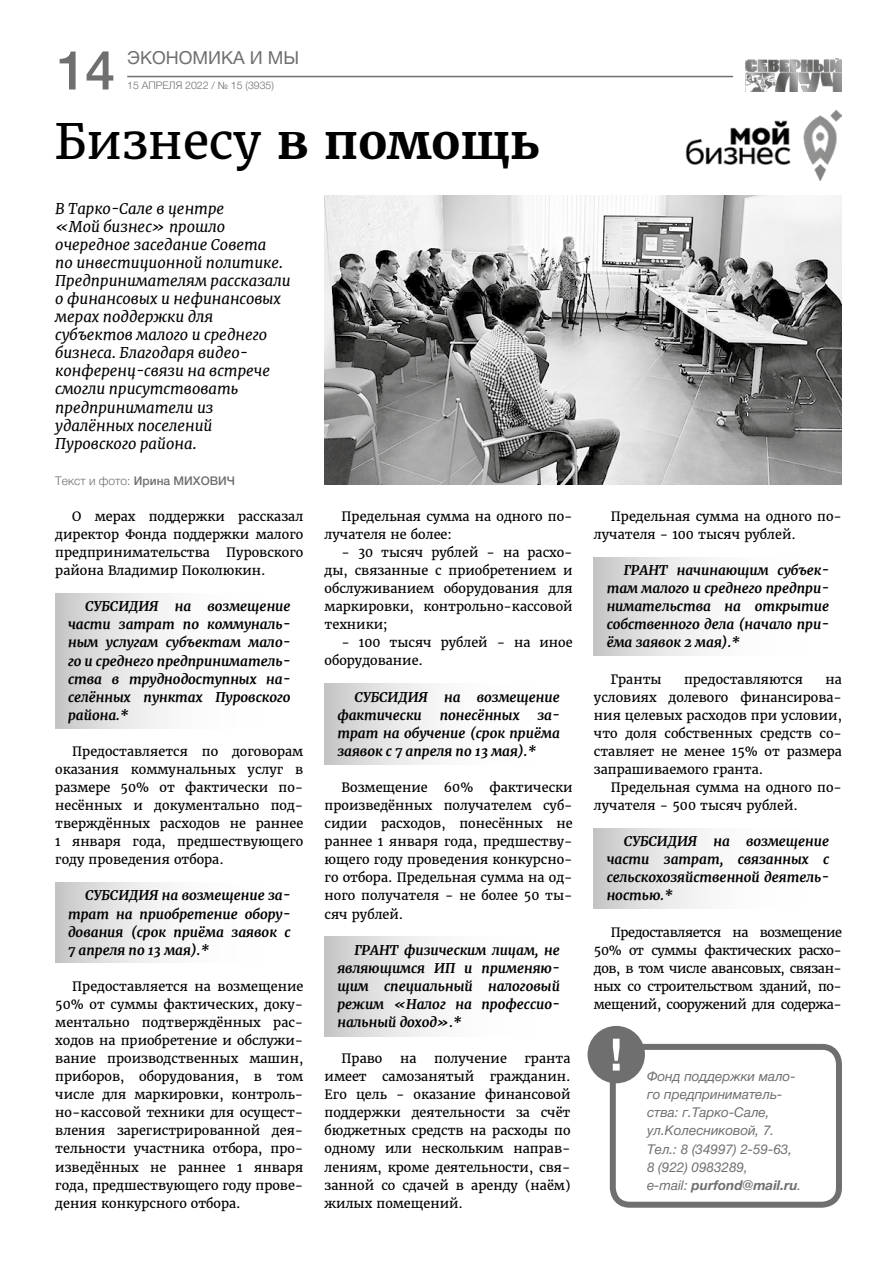
<style>
.page{position:relative;width:893px;height:1263px;background:#fff}
.page>*{position:absolute;margin:0;border:0;box-sizing:border-box;transform-origin:0 0}
.t1{font:500 53.85px "Helvetica Neue Cyr";color:#706f6f}
.t2{font:48px "Merriweather";color:#000}
.t3{font:18px "Helvetica Neue Cyr";color:#706f6f}
.t4{font:italic 15px/18px "Merriweather";color:#000}
.t5{font:italic 700 13.5px/18.1px "Merriweather";color:#000;text-align:justify}
.t6{font:italic 13.5px/18.1px "Helvetica Neue Cyr";color:#706f6f}
.t7{font:12.75px/18px "Merriweather";color:#000;text-align:justify}
.t8{font:300 12px "Helvetica Neue Cyr";color:#706f6f}
.t9{font:500 12px "Helvetica Neue Cyr";color:#706f6f}
.t10{font:300 10.5px "Helvetica Neue Cyr";color:#706f6f}
.s1{font-weight:700}
.s2{font-weight:500}
</style>
<div class="page">
<hr style="left:127px;top:76px;width:606px;height:1px;background:#706f6f">
<img style="left:746px;top:58px;width:96px;height:34px">
<svg style="left:594px;top:828px;width:109px;height:81px"></svg>
<svg style="left:594px;top:557px;width:109px;height:99px"></svg>
<svg style="left:325px;top:936px;width:109px;height:100px"></svg>
<svg style="left:325px;top:684px;width:109px;height:80px"></svg>
<svg style="left:55px;top:882px;width:110px;height:81px"></svg>
<svg style="left:55px;top:593px;width:110px;height:135px"></svg>
<img style="left:325px;top:196px;width:517px;height:289px">
<div style="left:610px;top:1044px;width:232px;height:164px;border:6px solid #706f6f;border-radius:17px"></div>
<div style="left:587px;top:1026px;width:58px;height:57px;background:#706f6f;border-radius:50%"></div>
<svg style="left:613px;top:1039px;width:7px;height:31px"></svg>
<img style="left:685px;top:110px;width:157px;height:70px">
<h1 class="t1" style="left:55px;top:41px;width:61px">14</h1>
<h3 class="t3" style="left:127px;top:48px;width:174px">Экономика и мы</h3>
<p class="t10" style="left:127px;top:80px;width:148px">15 апреля 2022 / № 15 (3935)</p>
<h2 class="t2" style="left:55px;top:112px;width:485px">Бизнесу <span class="s1">в помощь</span></h2>
<p class="t4" style="left:55px;top:199px;width:237px">В Тарко-Сале в центре<br>«Мой бизнес» прошло очередное заседание Совета<br>по инвестиционной политике.<br>Предпринимателям рассказали о финансовых и нефинансовых мерах поддержки для субъектов малого и среднего бизнеса. Благодаря видео&shy;конференц-связи на встрече смогли присутствовать предприниматели из удалённых поселений<br>Пуровского района.</p>
<p class="t8" style="left:55px;top:474px;width:155px">Текст и фото: <span class="s2">Ирина МИХОВИ</span></p>
<p class="t9" style="left:227px;top:474px;width:10px">Ч</p>
<p class="t7" style="left:325px;top:507px;width:250px;text-indent:17px">Предельная сумма на одного по&shy;лучателя не более:</p>
<p class="t7" style="left:325px;top:543px;width:250px;text-indent:17px">- 30 тысяч рублей - на расхо&shy;ды, связанные с приобретением и обслуживанием оборудования для маркировки, контрольно-кассовой техники;</p>
<p class="t7" style="left:325px;top:634px;width:250px;text-indent:17px">- 100 тысяч рублей - на иное оборудование.</p>
<p class="t5" style="left:337px;top:688px;width:224px;text-indent:17px">Субсидия на возмещение фактически</p>
<p class="t7" style="left:55px;top:507px;width:250px;text-indent:17px">О мерах поддержки рассказал директор Фонда поддержки малого предпринимательства</p>
<p class="t7" style="left:55px;top:543px;width:250px;text-indent:171px">Пуровского района Владимир Поколюкин.</p>
<p class="t5" style="left:68px;top:597px;width:224px;text-indent:17px">Субсидия на возмещение части затрат по коммуналь&shy;ным услугам субъектам мало&shy;го и среднего предприниматель&shy;ства в труднодоступных на&shy;селённых пунктах Пуровского района.*</p>
<p class="t7" style="left:55px;top:742px;width:250px;text-indent:17px">Предоставляется по договорам оказания коммунальных услуг в размере 50% от фактически по&shy;несённых и документально под&shy;тверждённых расходов не раннее 1 января года, предшествующего году проведения отбора.</p>
<p class="t5" style="left:68px;top:887px;width:224px;text-indent:17px">Субсидия на возмещение за&shy;трат на приобретение обору&shy;дования (срок приёма заявок с 7 апреля по 13 мая).*</p>
<p class="t7" style="left:55px;top:977px;width:250px;text-indent:17px">Предоставляется на возмещение 50% от суммы фактических, доку&shy;ментально подтверждённых рас&shy;ходов на приобретение и обслужи&shy;вание производственных машин, приборов, оборудования, в том числе для маркировки, контроль&shy;но-кассовой техники для осущест&shy;вления зарегистрированной дея&shy;тельности участника отбора, про&shy;изведённых не раннее 1 января года, предшествующего году прове&shy;дения конкурсного отбора.</p>
<p class="t5" style="left:440px;top:706px;width:81px">понесённых</p>
<p class="t5" style="left:337px;top:706px;width:224px;text-indent:200px">за&shy;трат на обучение (срок приёма заявок с 7 апреля по 13 мая).*</p>
<p class="t7" style="left:342px;top:778px;width:88px">Возмещение</p>
<p class="t7" style="left:444px;top:778px;width:31px">60%</p>
<p class="t7" style="left:325px;top:778px;width:250px;text-indent:165px">фактически произведённых получателем суб&shy;сидии расходов, понесённых не раннее 1 января года, предшеству&shy;ющего году проведения конкурсно&shy;го отбора. Предельная сумма на од&shy;ного получателя - не более 50 ты&shy;сяч рублей.</p>
<p class="t5" style="left:337px;top:941px;width:224px;text-indent:17px">Грант физическим лицам, не являющимся ИП и применяю&shy;щим специальный налоговый режим «Налог на профессио&shy;нальный доход».*</p>
<p class="t7" style="left:342px;top:1049px;width:42px">Право</p>
<p class="t7" style="left:400px;top:1049px;width:18px">на</p>
<p class="t7" style="left:434px;top:1049px;width:74px">получение</p>
<p class="t7" style="left:325px;top:1049px;width:247px;text-indent:200px">гранта имеет самозанятый гражданин.<br>Его цель - оказание финансовой поддержки деятельности за счёт бюджетных средств на расходы по одному или нескольким направ&shy;лениям, кроме деятельности, свя&shy;занной со сдачей в аренду (наём) жилых помещений.</p>
<p class="t7" style="left:594px;top:507px;width:250px;text-indent:17px">Предельная сумма на одного по&shy;лучателя - 100 тысяч рублей.</p>
<p class="t5" style="left:624px;top:561px;width:36px">Грант</p>
<p class="t5" style="left:607px;top:561px;width:224px;text-indent:70px">начинающим субъек&shy;там малого и среднего предпри&shy;нимательства на открытие собственного дела (начало при&shy;ёма заявок 2 мая).*</p>
<p class="t7" style="left:611px;top:670px;width:52px">Гранты</p>
<p class="t7" style="left:684px;top:670px;width:121px">предоставляются</p>
<p class="t7" style="left:594px;top:670px;width:250px;text-indent:232px">на условиях долевого финансирова&shy;ния целевых расходов при условии, что доля собственных средств со&shy;ставляет не менее 15% от размера запрашиваемого гранта.</p>
<p class="t7" style="left:594px;top:778px;width:250px;text-indent:17px">Предельная сумма на одного по&shy;лучателя - 500 тысяч рублей.</p>
<p class="t5" style="left:607px;top:832px;width:224px;text-indent:17px">Субсидия на возмещение части затрат, связанных с сельскохозяйственной деятель&shy;ностью.*</p>
<p class="t7" style="left:594px;top:923px;width:250px;text-indent:17px">Предоставляется на возмещение 50% от суммы фактических расхо&shy;дов, в том числе авансовых, связан&shy;ных со строительством зданий, по&shy;мещений, сооружений для содержа-</p>
<p class="t6" style="left:647px;top:1067px;width:156px">Фонд поддержки мало&shy;го предприниматель&shy;ства: г.Тарко-Сале, ул.Колесниковой, 7.<br>Тел.: 8 (34997) 2-59-63,<br>8 (922) 0983289,<br>е-mail: <span class="s1">purfond@mail.ru</span>.</p>
</div>
